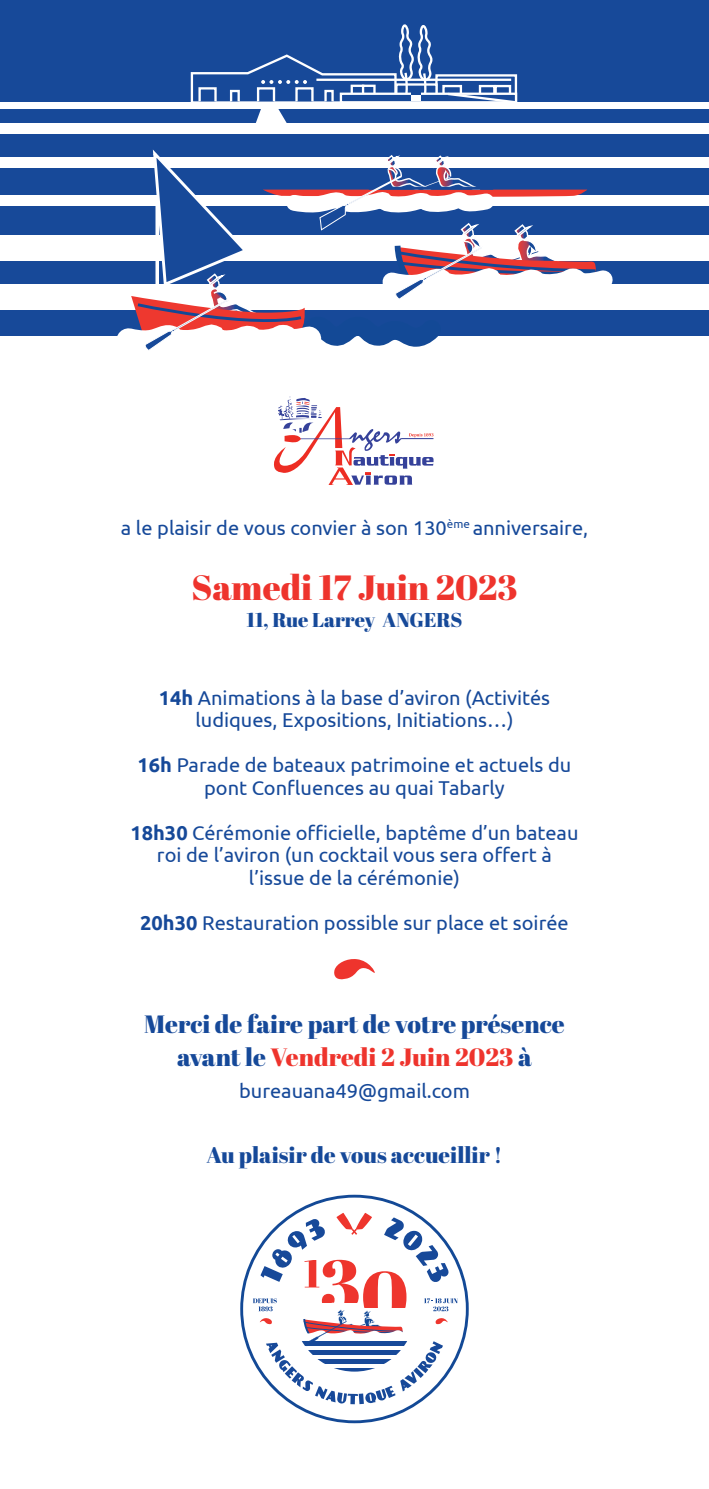
<style>
.page{position:relative;width:709px;height:1489px;background:#fff}
.page>*{position:absolute;margin:0;border:0;box-sizing:border-box;transform-origin:0 0}
.t1{font:35px "Abril Fatface";color:#ee342d}
.t2{font:25px/32.5px "Abril Fatface";color:#164999;text-align:center}
.t3{font:22.5px "Abril Fatface";color:#164999}
.t4{font:20px/22.5px "Ubuntu";color:#164999;text-align:center}
.t5{font:20px "Abril Fatface";color:#164999}
.s1{font-weight:700}
.s2{color:#ee342d}
</style>
<div class="page">
<div style="left:0;top:0;width:709px;height:352px;background:#174999"></div>
<div style="left:0;top:336px;width:709px;height:17px;background:#fff"></div>
<div style="left:0;top:284px;width:709px;height:26px;background:#fff"></div>
<div style="left:0;top:235px;width:709px;height:26px;background:#fff"></div>
<div style="left:0;top:196px;width:709px;height:10px;background:#fff"></div>
<div style="left:0;top:102px;width:709px;height:6px;background:#fff"></div>
<div style="left:0;top:158px;width:709px;height:10px;background:#fff"></div>
<div style="left:0;top:124px;width:709px;height:10px;background:#fff"></div>
<svg style="left:99px;top:150px;width:527px;height:200px"></svg>
<div style="left:436px;top:75px;width:80px;height:27px;background:linear-gradient(to right,#184a99,#184999)"></div>
<div style="left:435px;top:74px;width:82px;height:29px;border:2px solid #fff"></div>
<div style="left:395px;top:83px;width:43px;height:20px;border:2px solid #fff"></div>
<div style="left:442px;top:85px;width:20px;height:10px;background:#174999;border:2px solid #fff"></div>
<div style="left:479px;top:85px;width:16px;height:12px;background:#174999;border:2px solid #fff"></div>
<div style="left:494px;top:85px;width:17px;height:12px;background:#174999;border:2px solid #fff"></div>
<div style="left:341px;top:94px;width:175px;height:8px;background:#174999"></div>
<div style="left:340px;top:93px;width:177px;height:10px;border:2px solid #fff"></div>
<svg style="left:445px;top:91px;width:73px;height:12px"></svg>
<hr style="left:316px;top:79px;width:195px;height:2px;background:#fff">
<svg style="left:190px;top:24px;width:243px;height:100px"></svg>
<svg style="left:240px;top:1194px;width:229px;height:228px"></svg>
<svg style="left:253px;top:1212px;width:204px;height:192px"></svg>
<svg style="left:334px;top:959px;width:41px;height:21px"></svg>
<img style="left:342px;top:433px;width:92px;height:52px">
<img style="left:274px;top:407px;width:68px;height:66px">
<img style="left:353px;top:455px;width:80px;height:13px">
<img style="left:353px;top:475px;width:59px;height:9px">
<img style="left:328px;top:467px;width:25px;height:18px">
<svg style="left:335px;top:471px;width:9px;height:7px"></svg>
<img style="left:335px;top:451px;width:20px;height:14px">
<img style="left:284px;top:435px;width:17px;height:8px">
<img style="left:301px;top:429px;width:132px;height:22px">
<svg style="left:366px;top:443px;width:5px;height:6px"></svg>
<svg style="left:420px;top:433px;width:13px;height:3px"></svg>
<svg style="left:278px;top:396px;width:44px;height:37px"></svg>
<p class="t4" style="left:121px;top:516px;width:469px">a le plaisir de vous convier à son 130<sup>ème</sup> anniversaire,</p>
<h1 class="t1" style="left:191px;top:563px;width:328px">Samedi 17 Juin 2023</h1>
<p class="t5" style="left:246px;top:606px;width:217px">11, Rue Larrey ANGERS</p>
<p class="t4" style="left:159px;top:685px;width:393px"><span class="s1">14h</span> Animations à la base d’aviron (Activités ludiques, Expositions, Initiations…)</p>
<p class="t4" style="left:137px;top:753px;width:435px"><span class="s1">16h</span> Parade de bateaux patrimoine et actuels du pont Confluences au quai Tabarly</p>
<p class="t4" style="left:130px;top:820px;width:449px"><span class="s1">18h30</span> Cérémonie officielle, baptême d’un bateau roi de l’aviron (un cocktail vous sera offert à l’issue de la cérémonie)</p>
<p class="t4" style="left:140px;top:910px;width:430px"><span class="s1">20h30</span> Restauration possible sur place et soirée</p>
<p class="t2" style="left:144px;top:1007px;width:422px">Merci de faire part de votre présence avant le <span class="s2">Vendredi 2 Juin 2023</span> à</p>
<p class="t4" style="left:239px;top:1079px;width:232px">bureauana49@gmail.com</p>
<p class="t3" style="left:206px;top:1139px;width:297px">Au plaisir de vous accueillir !</p>
</div>
